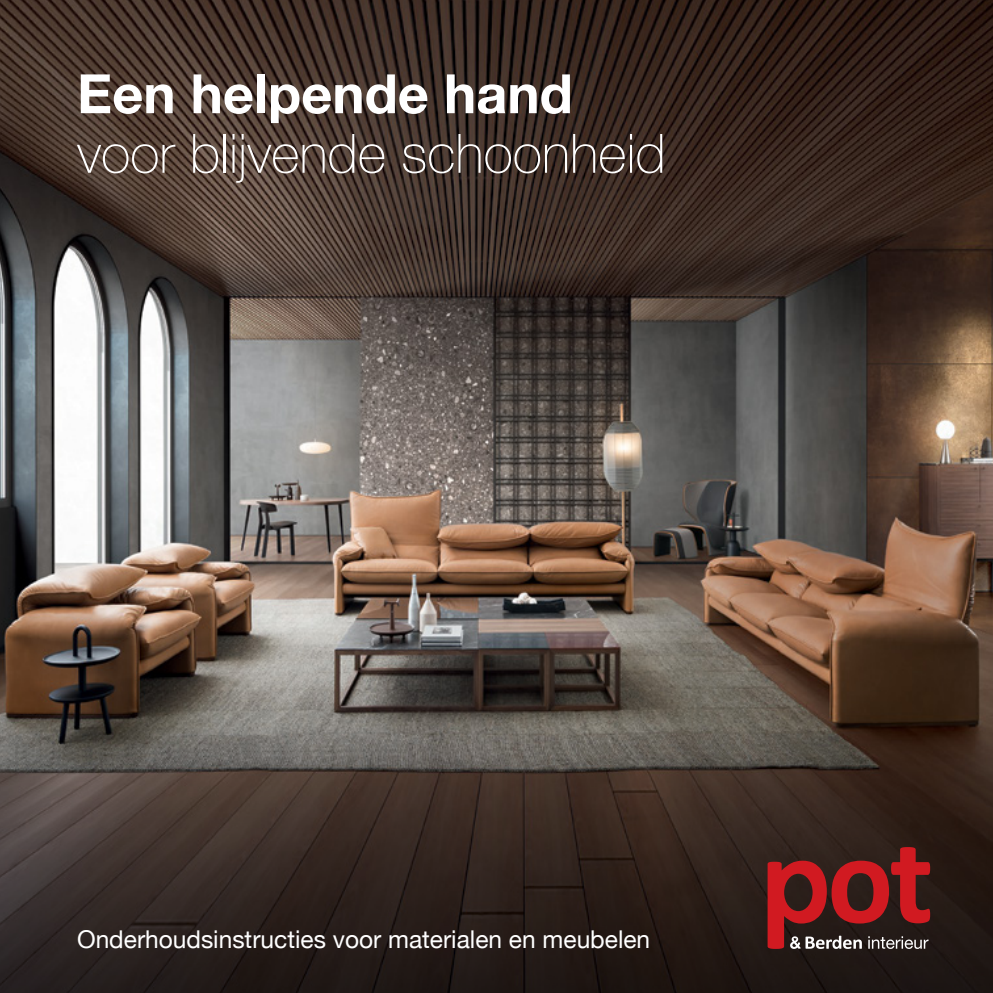
<style>
.page{position:relative;width:993px;height:993px;background:#fff}
.page>*{position:absolute;margin:0;border:0;box-sizing:border-box;transform-origin:0 0}
.t1{font:100 54.25px "Helvetica Neue LT";color:#fff}
.t2{font:700 54.25px "Helvetica Neue LT";color:#fff}
.t3{font:24.5px "Helvetica Neue";color:#fff}
</style>
<div class="page">
<img style="left:0;top:0;width:992px;height:724px">
<svg style="left:0;top:724px;width:992px;height:268px;background:#3b302a"></svg>
<svg style="left:767px;top:846px;width:162px;height:102px;background:#732323"></svg>
<h1 class="t2" style="left:77px;top:60px;width:497px">Een helpende hand</h1>
<h1 class="t1" style="left:77px;top:122px;width:590px">voor blijvende schoonheid</h1>
<p class="t3" style="left:77px;top:921px;width:574px">Onderhoudsinstructies voor materialen en meubelen</p>
</div>
